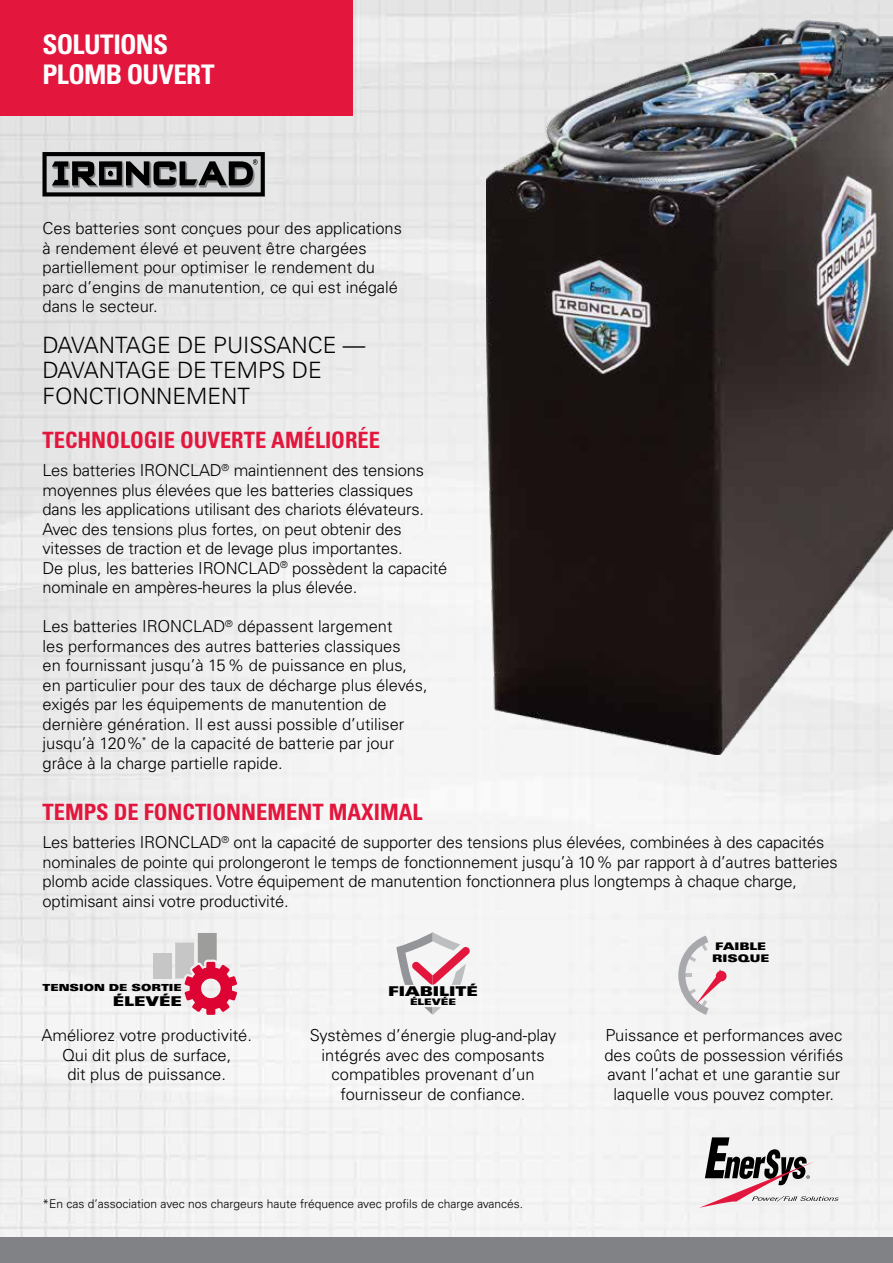
<style>
.page{position:relative;width:893px;height:1263px;background:#fff}
.page>*{position:absolute;margin:0;border:0;box-sizing:border-box;transform-origin:0 0}
.t1{font:700 condensed 27px/30px "Univers LT Pro";letter-spacing:-.025em;color:#fff}
.t2{font:700 condensed 22.5px "Univers LT Pro";color:#e3173e}
.t3{font:300 22.5px/25.5px "Univers LT Pro 45";color:#000}
.t4{font:300 16.5px/19.5px "Univers LT Pro 45";color:#000}
.t5{font:13.5px "Univers LT Pro X Black Ext";color:#000}
.t6{font:300 12px "Univers LT Pro 45";color:#000}
.t7{font:10.5px/12.6px "Univers LT Pro X Black Ext";color:#000}
.t8{font:9.75px "Univers LT Pro X Black Ext";color:#000}
.t9{font:9px "Univers LT Pro X Black Ext";color:#000}
</style>
<div class="page">
<img style="left:0;top:0;width:893px;height:1238px">
<div style="left:0;top:0;width:353px;height:116px;background:#e3173e"></div>
<div style="left:0;top:1238px;width:893px;height:25px;background:#808285"></div>
<svg style="left:43px;top:152px;width:222px;height:44px;background:#666667"></svg>
<img style="left:486px;top:21px;width:407px;height:733px">
<svg style="left:396px;top:932px;width:74px;height:53px"></svg>
<svg style="left:424px;top:1007px;width:17px;height:8px"></svg>
<svg style="left:678px;top:935px;width:48px;height:80px"></svg>
<svg style="left:175px;top:933px;width:62px;height:82px"></svg>
<div style="left:153px;top:953px;width:18px;height:25px;background:#c6c6c6"></div>
<svg style="left:699px;top:1137px;width:140px;height:71px"></svg>
<h1 class="t1" style="left:43px;top:29px;width:174px">SOLUTIONS<br>PLOMB OUVERT</h1>
<p class="t4" style="left:43px;top:219px;width:361px">Ces batteries sont conçues pour des applications à rendement élevé et peuvent être chargées partiellement pour optimiser le rendement du parc d’engins de manutention, ce qui est inégalé dans le secteur.</p>
<h2 class="t3" style="left:43px;top:332px;width:324px">DAVANTAGE DE PUISSANCE —<br>DAVANTAGE DE TEMPS DE<br>FONCTIONNEMENT</h2>
<h2 class="t2" style="left:43px;top:427px;width:339px">TECHNOLOGIE OUVERTE AMÉLIORÉE</h2>
<p class="t4" style="left:43px;top:461px;width:406px">Les batteries IRONCLAD<sup>®</sup> maintiennent des tensions moyennes plus élevées que les batteries classiques dans les applications utilisant des chariots élévateurs.<br>Avec des tensions plus fortes, on peut obtenir des vitesses de traction et de levage plus importantes.<br>De plus, les batteries IRONCLAD<sup>®</sup> possèdent la capacité nominale en ampères-heures la plus élevée.</p>
<p class="t4" style="left:43px;top:617px;width:387px">Les batteries IRONCLAD<sup>®</sup> dépassent largement<br>les performances des autres batteries classiques<br>en fournissant jusqu’à 15% de puissance en plus, en particulier pour des taux de décharge plus élevés, exigés par les équipements de manutention de dernière génération. Il est aussi possible d’utiliser jusqu’à 120%<sup>*</sup> de la capacité de batterie par jour grâce à la charge partielle rapide.</p>
<h2 class="t2" style="left:43px;top:799px;width:382px">TEMPS DE FONCTIONNEMENT MAXIMAL</h2>
<p class="t4" style="left:43px;top:833px;width:797px">Les batteries IRONCLAD<sup>®</sup> ont la capacité de supporter des tensions plus élevées, combinées à des capacités nominales de pointe qui prolongeront le temps de fonctionnement jusqu’à 10% par rapport à d’autres batteries plomb acide classiques. Votre équipement de manutention fonctionnera plus longtemps à chaque charge, optimisant ainsi votre productivité.</p>
<p class="t8" style="left:43px;top:981px;width:141px">TENSION DE SORTIE</p>
<p class="t5" style="left:113px;top:993px;width:71px">ÉLEVÉE</p>
<p class="t5" style="left:388px;top:983px;width:91px">FIABILITÉ</p>
<p class="t9" style="left:410px;top:997px;width:48px">ÉLEVÉE</p>
<p class="t7" style="left:712px;top:939px;width:59px">FAIBLE<br>RISQUE</p>
<p class="t4" style="left:41px;top:1025px;width:212px;text-align:center">Améliorez votre productivité.<br>Qui dit plus de surface,<br>dit plus de puissance.</p>
<p class="t4" style="left:310px;top:1025px;width:248px;text-align:center">Systèmes d’énergie plug-and-play intégrés avec des composants compatibles provenant d’un fournisseur de confiance.</p>
<p class="t4" style="left:604px;top:1026px;width:241px;text-align:center">Puissance et performances avec des coûts de possession vérifiés avant l’achat et une garantie sur laquelle vous pouvez compter.</p>
<p class="t6" style="left:43px;top:1196px;width:482px">*En cas d’association avec nos chargeurs haute fréquence avec profils de charge avancés.</p>
</div>
